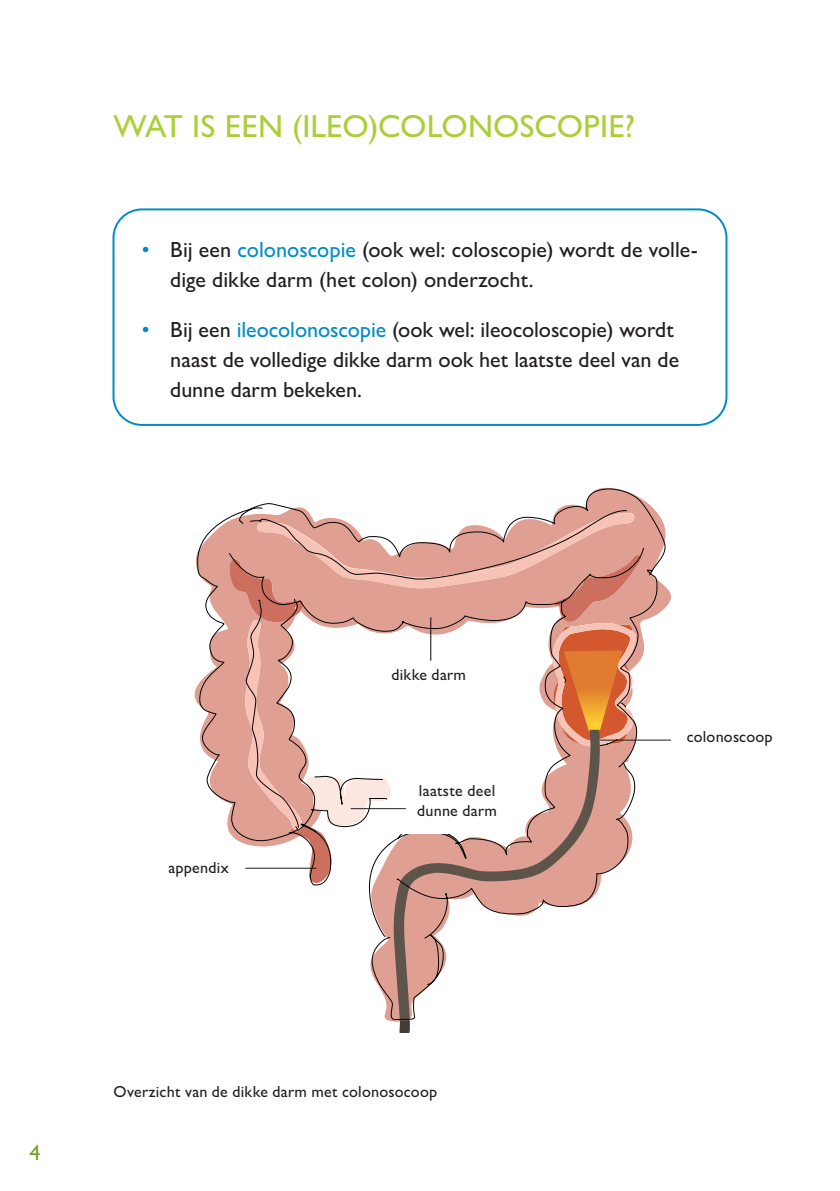
<style>
.page{position:relative;width:840px;height:1191px;background:#fff}
.page>*{position:absolute;margin:0;border:0;box-sizing:border-box;transform-origin:0 0}
.t1{font:500 32px "Gill Sans Nova";color:#abcf38}
.t2{font:500 22px/30px "Gill Sans Nova";color:#231f20}
.t3{font:500 22px "Gill Sans Nova";color:#78a22d}
.t4{font:500 16px/20px "Gill Sans Nova";letter-spacing:.015em;color:#231f20}
.s1{color:#008ec4}
</style>
<div class="page">
<div style="left:112px;top:208px;width:615px;height:218px;border:2px solid #008ec4;border-radius:28px"></div>
<svg style="left:399px;top:1021px;width:10px;height:11px"></svg>
<svg style="left:196px;top:488px;width:469px;height:532px"></svg>
<hr style="left:430px;top:618px;width:1px;height:42px;background:#040503">
<div style="left:350px;top:668px;width:156px;height:49px;background:#fff"></div>
<div style="left:397px;top:784px;width:119px;height:50px;background:#fff"></div>
<div style="left:120px;top:861px;width:156px;height:26px;background:#fff"></div>
<hr style="left:600px;top:739px;width:70px;height:1px;background:#231f20">
<hr style="left:245px;top:867px;width:71px;height:1px;background:#231f20">
<hr style="left:350px;top:808px;width:55px;height:1px;background:#231f20">
<h1 class="t1" style="left:113px;top:106px;width:523px">WAT IS EEN (ILEO)COLONOSCOPIE?</h1>
<p class="t2" style="left:170px;top:234px;width:529px;text-indent:-28px"><span class="s1">•</span> Bij een <span class="s1">colonoscopie</span> (ook wel: coloscopie) wordt de volle&shy;dige dikke darm (het colon) onderzocht.</p>
<p class="t2" style="left:170px;top:314px;width:510px;text-indent:-28px"><span class="s1">•</span> Bij een <span class="s1">ileocolonoscopie</span> (ook wel: ileocoloscopie) wordt naast de volledige dikke darm ook het laatste deel van de dunne darm bekeken.</p>
<p class="t4" style="left:168px;top:857px;width:62px">appendix</p>
<p class="t4" style="left:391px;top:664px;width:76px">dikke darm</p>
<p class="t4" style="left:417px;top:780px;width:81px">laatste deel dunne darm</p>
<p class="t3" style="left:29px;top:1138px;width:13px">4</p>
<p class="t4" style="left:113px;top:1081px;width:325px">Overzicht van de dikke darm met colonosocoop</p>
<p class="t4" style="left:686px;top:726px;width:87px">colonoscoop</p>
</div>
